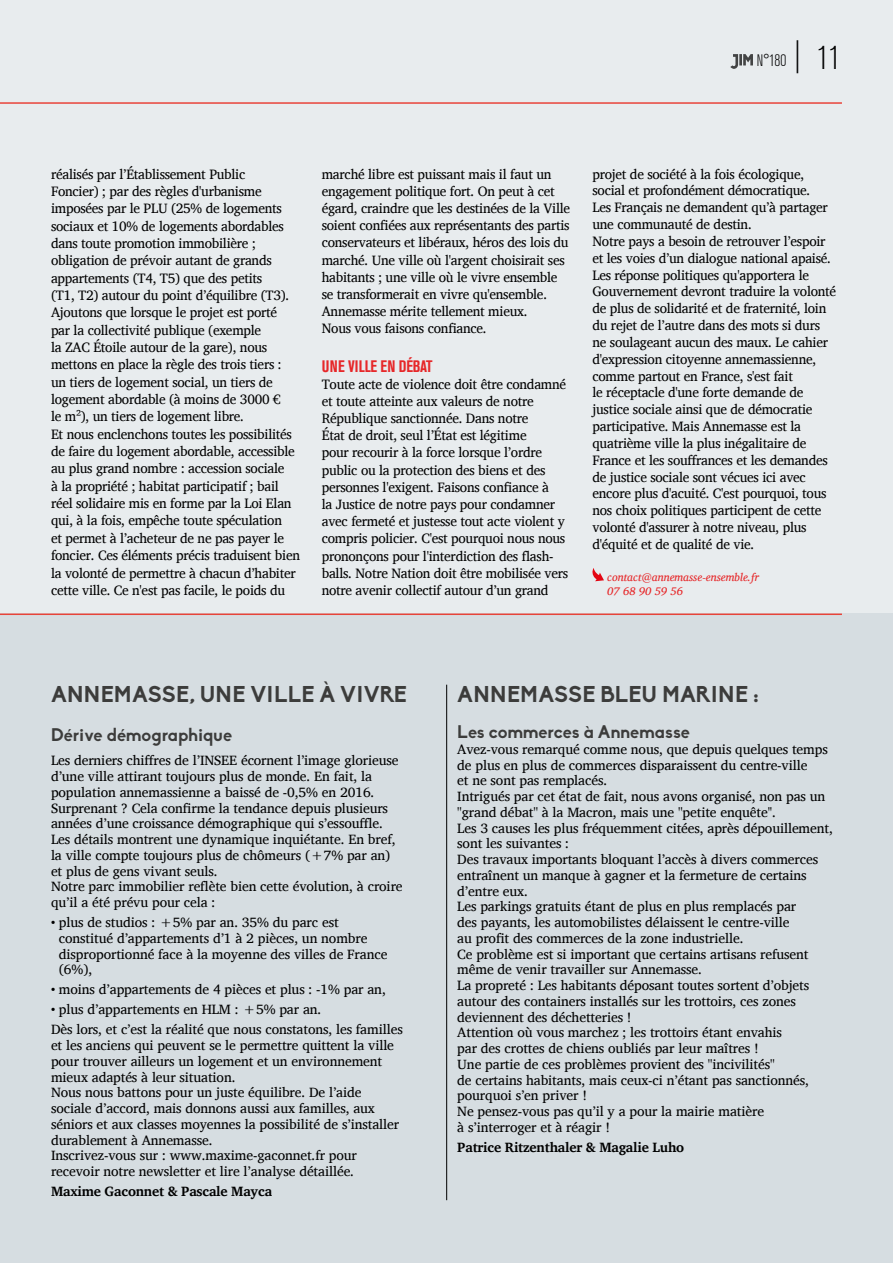
<style>
.page{position:relative;width:893px;height:1263px;background:#e8ecee}
.page>*{position:absolute;margin:0;border:0;box-sizing:border-box;transform-origin:0 0}
.t1{font:700 22.5px "Biko";letter-spacing:-.005em;color:#3c3c3b}
.t2{font:700 18px "Biko";color:#3c3c3b}
.t3{font:700 condensed 16.5px "Akzidenz Grotesk BE";letter-spacing:-.01em;color:#e62729}
.t4{font:300 condensed 16.5px "Akzidenz Grotesk BE";color:#000}
.t5{font:13.95px/17.4px "Charis SIL";letter-spacing:-.02em;color:#000}
.t6{font:13.8px/15.8px "Charis SIL";letter-spacing:-.01em;color:#000}
.t7{font:700 13.8px "Charis SIL";letter-spacing:-.02em;color:#000}
.t8{font:italic 11.25px/13.6px "Charis SIL";color:#e62729}
.s1{font-size:33px}
</style>
<div class="page">
<div style="left:0;top:613px;width:893px;height:650px;background:#d6dde1"></div>
<svg style="left:730px;top:54px;width:23px;height:15px"></svg>
<svg style="left:592px;top:568px;width:12px;height:13px"></svg>
<hr style="left:0;top:613px;width:842px;height:2px;background:#e84339">
<hr style="left:0;top:102px;width:842px;height:2px;background:#e84339">
<hr style="left:446px;top:685px;width:1px;height:515px;background:#000">
<p class="t4" style="left:757px;top:51px;width:85px">N°180 <span class="s1">| 11</span></p>
<p class="t5" style="left:51px;top:165px;width:251px">réalisés par l’Établissement Public<br>Foncier) ; par des règles d'urbanisme imposées par le PLU (25% de logements sociaux et 10% de logements abordables dans toute promotion immobilière ; obligation de prévoir autant de grands appartements (T4, T5) que des petits<br>(T1, T2) autour du point d’équilibre (T3).<br>Ajoutons que lorsque le projet est porté<br>par la collectivité publique (exemple<br>la ZAC Étoile autour de la gare), nous mettons en place la règle des trois tiers : un tiers de logement social, un tiers de logement abordable (à moins de 3000 €<br>le m²), un tiers de logement libre.<br>Et nous enclenchons toutes les possibilités de faire du logement abordable, accessible au plus grand nombre : accession sociale<br>à la propriété ; habitat participatif ; bail réel solidaire mis en forme par la Loi Elan qui, à la fois, empêche toute spéculation<br>et permet à l’acheteur de ne pas payer le foncier. Ces éléments précis traduisent bien la volonté de permettre à chacun d’habiter cette ville. Ce n'est pas facile, le poids du</p>
<p class="t5" style="left:322px;top:165px;width:250px">marché libre est puissant mais il faut un engagement politique fort. On peut à cet égard, craindre que les destinées de la Ville soient confiées aux représentants des partis conservateurs et libéraux, héros des lois du marché. Une ville où l'argent choisirait ses habitants ; une ville où le vivre ensemble se transformerait en vivre qu'ensemble.<br>Annemasse mérite tellement mieux.<br>Nous vous faisons confiance.</p>
<p class="t3" style="left:322px;top:356px;width:112px">UNE VILLE EN DÉBAT</p>
<p class="t5" style="left:322px;top:375px;width:248px">Toute acte de violence doit être condamné et toute atteinte aux valeurs de notre République sanctionnée. Dans notre<br>État de droit, seul l’État est légitime<br>pour recourir à la force lorsque l’ordre public ou la protection des biens et des personnes l'exigent. Faisons confiance à<br>la Justice de notre pays pour condamner avec fermeté et justesse tout acte violent y compris policier. C'est pourquoi nous nous prononçons pour l'interdiction des flash&shy;balls. Notre Nation doit être mobilisée vers notre avenir collectif autour d’un grand</p>
<p class="t5" style="left:592px;top:165px;width:245px;line-height:16.8px">projet de société à la fois écologique, social et profondément démocratique.<br>Les Français ne demandent qu’à partager une communauté de destin.<br>Notre pays a besoin de retrouver l’espoir et les voies d’un dialogue national apaisé.<br>Les réponse politiques qu'apportera le Gouvernement devront traduire la volonté de plus de solidarité et de fraternité, loin du rejet de l’autre dans des mots si durs ne soulageant aucun des maux. Le cahier d'expression citoyenne annemassienne, comme partout en France, s'est fait<br>le réceptacle d'une forte demande de justice sociale ainsi que de démocratie participative. Mais Annemasse est la quatrième ville la plus inégalitaire de France et les souffrances et les demandes de justice sociale sont vécues ici avec encore plus d'acuité. C'est pourquoi, tous nos choix politiques participent de cette volonté d'assurer à notre niveau, plus d'équité et de qualité de vie.</p>
<p class="t8" style="left:607px;top:570px;width:153px">contact@annemasse-ensemble.fr<br>07 68 90 59 56</p>
<h1 class="t1" style="left:51px;top:681px;width:357px">ANNEMASSE, UNE VILLE À VIVRE</h1>
<h1 class="t1" style="left:457px;top:681px;width:303px">ANNEMASSE BLEU MARINE :</h1>
<p class="t2" style="left:51px;top:724px;width:183px">Dérive démographique</p>
<p class="t6" style="left:51px;top:753px;width:353px">Les derniers chiffres de l’INSEE écornent l’image glorieuse d’une ville attirant toujours plus de monde. En fait, la population annemassienne a baissé de -0,5% en 2016.<br>Surprenant ? Cela confirme la tendance depuis plusieurs années d’une croissance démographique qui s’essouffle.<br>Les détails montrent une dynamique inquiétante. En bref, la ville compte toujours plus de chômeurs (+7% par an) et plus de gens vivant seuls.<br>Notre parc immobilier reflète bien cette évolution, à croire qu’il a été prévu pour cela :</p>
<p class="t6" style="left:59px;top:914px;width:330px;text-indent:-8px">• plus de studios : +5% par an. 35% du parc est constitué d’appartements d’1 à 2 pièces, un nombre disproportionné face à la moyenne des villes de France (6%),</p>
<p class="t6" style="left:51px;top:982px;width:336px">• moins d’appartements de 4 pièces et plus : -1% par an,</p>
<p class="t6" style="left:51px;top:1000px;width:353px;line-height:20px">• plus d’appartements en HLM : +5% par an.<br>Dès lors, et c’est la réalité que nous constatons, les familles</p>
<p class="t6" style="left:51px;top:1037px;width:350px">et les anciens qui peuvent se le permettre quittent la ville pour trouver ailleurs un logement et un environnement mieux adaptés à leur situation.<br>Nous nous battons pour un juste équilibre. De l’aide sociale d’accord, mais donnons aussi aux familles, aux séniors et aux classes moyennes la possibilité de s’installer durablement à Annemasse.<br>Inscrivez-vous sur : www.maxime-gaconnet.fr pour recevoir notre newsletter et lire l’analyse détaillée.</p>
<p class="t7" style="left:51px;top:1183px;width:223px">Maxime Gaconnet &amp; Pascale Mayca</p>
<p class="t2" style="left:457px;top:721px;width:234px">Les commerces à Annemasse</p>
<p class="t6" style="left:457px;top:741px;width:377px">Avez-vous remarqué comme nous, que depuis quelques temps de plus en plus de commerces disparaissent du centre-ville<br>et ne sont pas remplacés.<br>Intrigués par cet état de fait, nous avons organisé, non pas un ''grand débat'' à la Macron, mais une ''petite enquête''.<br>Les 3 causes les plus fréquemment citées, après dépouillement, sont les suivantes :<br>Des travaux importants bloquant l’accès à divers commerces entraînent un manque à gagner et la fermeture de certains d’entre eux.<br>Les parkings gratuits étant de plus en plus remplacés par<br>des payants, les automobilistes délaissent le centre-ville<br>au profit des commerces de la zone industrielle.<br>Ce problème est si important que certains artisans refusent même de venir travailler sur Annemasse.<br>La propreté : Les habitants déposant toutes sortent d’objets autour des containers installés sur les trottoirs, ces zones deviennent des déchetteries !<br>Attention où vous marchez ; les trottoirs étant envahis<br>par des crottes de chiens oubliés par leur maîtres !<br>Une partie de ces problèmes provient des ''incivilités''<br>de certains habitants, mais ceux-ci n’étant pas sanctionnés, pourquoi s’en priver !<br>Ne pensez-vous pas qu’il y a pour la mairie matière<br>à s’interroger et à réagir !</p>
<p class="t7" style="left:457px;top:1139px;width:228px">Patrice Ritzenthaler &amp; Magalie Luho</p>
</div>
